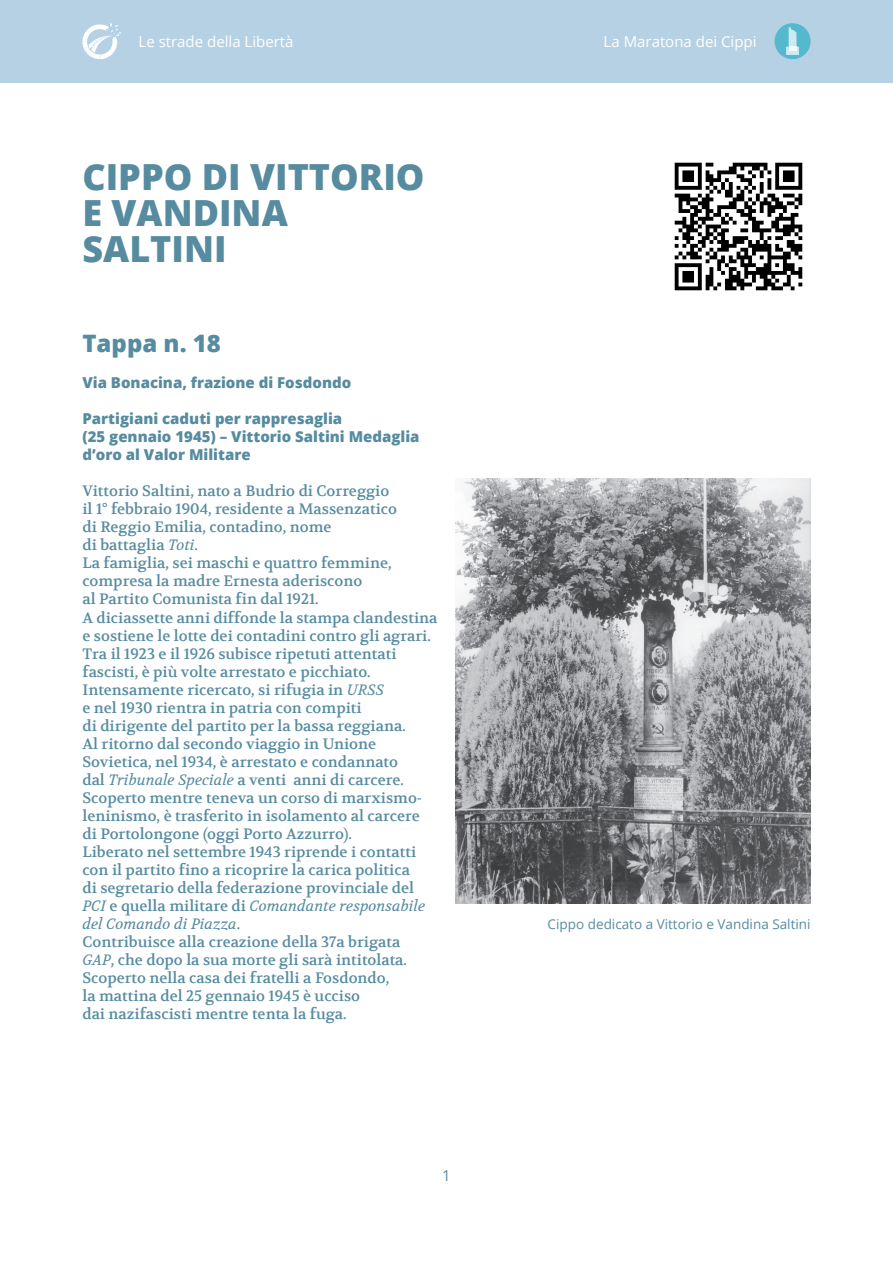
<style>
.page{position:relative;width:893px;height:1263px;background:#fff}
.page>*{position:absolute;margin:0;border:0;box-sizing:border-box;transform-origin:0 0}
.t1{font:800 36px/36px "Open Sans";color:#568ba0}
.t2{font:800 24px "Open Sans";color:#568ba0}
.t3{font:15px/18px "Volkhov";color:#568ba0}
.t4{font:800 15px/18px "Open Sans";color:#568ba0}
.t5{font:15px "Open Sans";color:#fff}
.t6{font:15px "Open Sans";color:#568ba0}
.t7{font:13.5px "Open Sans";color:#568ba0}
.s1{font-style:italic}
</style>
<div class="page">
<div style="left:0;top:0;width:893px;height:82px;background:#b6d1e3"></div>
<svg style="left:82px;top:23px;width:39px;height:37px"></svg>
<svg style="left:774px;top:23px;width:36px;height:36px"></svg>
<img style="left:674px;top:162px;width:129px;height:129px">
<img style="left:455px;top:478px;width:355px;height:425px">
<p class="t5" style="left:139px;top:31px;width:156px">Le strade della Libertà</p>
<p class="t5" style="left:604px;top:31px;width:154px">La Maratona dei Cippi</p>
<p class="t1" style="left:82px;top:157px;width:344px">CIPPO DI VITTORIO<br>E VANDINA<br>SALTINI</p>
<p class="t2" style="left:82px;top:325px;width:140px">Tappa n. 18</p>
<p class="t4" style="left:82px;top:373px;width:270px">Via Bonacina, frazione di Fosdondo</p>
<p class="t4" style="left:82px;top:409px;width:261px">Partigiani caduti per rappresaglia</p>
<p class="t4" style="left:82px;top:427px;width:339px">(25 gennaio 1945) – Vittorio Saltini Medaglia d’oro al Valor Militare</p>
<p class="t3" style="left:82px;top:482px;width:308px">Vittorio Saltini, nato a Budrio di Correggio</p>
<p class="t3" style="left:82px;top:500px;width:316px">il 1° febbraio 1904, residente a Massenzatico</p>
<p class="t3" style="left:82px;top:518px;width:251px">di Reggio Emilia, contadino, nome</p>
<p class="t3" style="left:82px;top:536px;width:117px">di battaglia <span class="s1">Toti</span>.</p>
<p class="t3" style="left:82px;top:554px;width:311px">La famiglia, sei maschi e quattro femmine, compresa la madre Ernesta aderiscono</p>
<p class="t3" style="left:82px;top:590px;width:238px">al Partito Comunista fin dal 1921.</p>
<p class="t3" style="left:82px;top:608px;width:357px">A diciassette anni diffonde la stampa clandestina e sostiene le lotte dei contadini contro gli agrari.</p>
<p class="t3" style="left:82px;top:644px;width:316px">Tra il 1923 e il 1926 subisce ripetuti attentati fascisti, è più volte arrestato e picchiato.<br>Intensamente ricercato, si rifugia in <span class="s1">URSS</span></p>
<p class="t3" style="left:82px;top:698px;width:281px">e nel 1930 rientra in patria con compiti</p>
<p class="t3" style="left:82px;top:716px;width:341px">di dirigente del partito per la bassa reggiana.<br>Al ritorno dal secondo viaggio in Unione Sovietica, nel 1934, è arrestato e condannato dal <span class="s1">Tribunale Speciale</span> a venti anni di carcere.<br>Scoperto mentre teneva un corso di marxismo&shy;leninismo, è trasferito in isolamento al carcere di Portolongone (oggi Porto Azzurro).</p>
<p class="t3" style="left:82px;top:842px;width:335px">Liberato nel settembre 1943 riprende i contatti con il partito fino a ricoprire la carica politica</p>
<p class="t3" style="left:82px;top:878px;width:344px">di segretario della federazione provinciale del<br><span class="s1">PCI</span> e quella militare di <span class="s1">Comandante responsabile del Comando di Piazza</span>.</p>
<p class="t3" style="left:82px;top:932px;width:326px">Contribuisce alla creazione della 37a brigata<br><span class="s1">GAP</span>, che dopo la sua morte gli sarà intitolata.<br>Scoperto nella casa dei fratelli a Fosdondo,</p>
<p class="t3" style="left:82px;top:986px;width:279px">la mattina del 25 gennaio 1945 è ucciso</p>
<p class="t3" style="left:82px;top:1004px;width:266px">dai nazifascisti mentre tenta la fuga.</p>
<p class="t6" style="left:442px;top:1165px;width:10px">1</p>
<p class="t7" style="left:548px;top:914px;width:264px">Cippo dedicato a Vittorio e Vandina Saltini</p>
</div>
